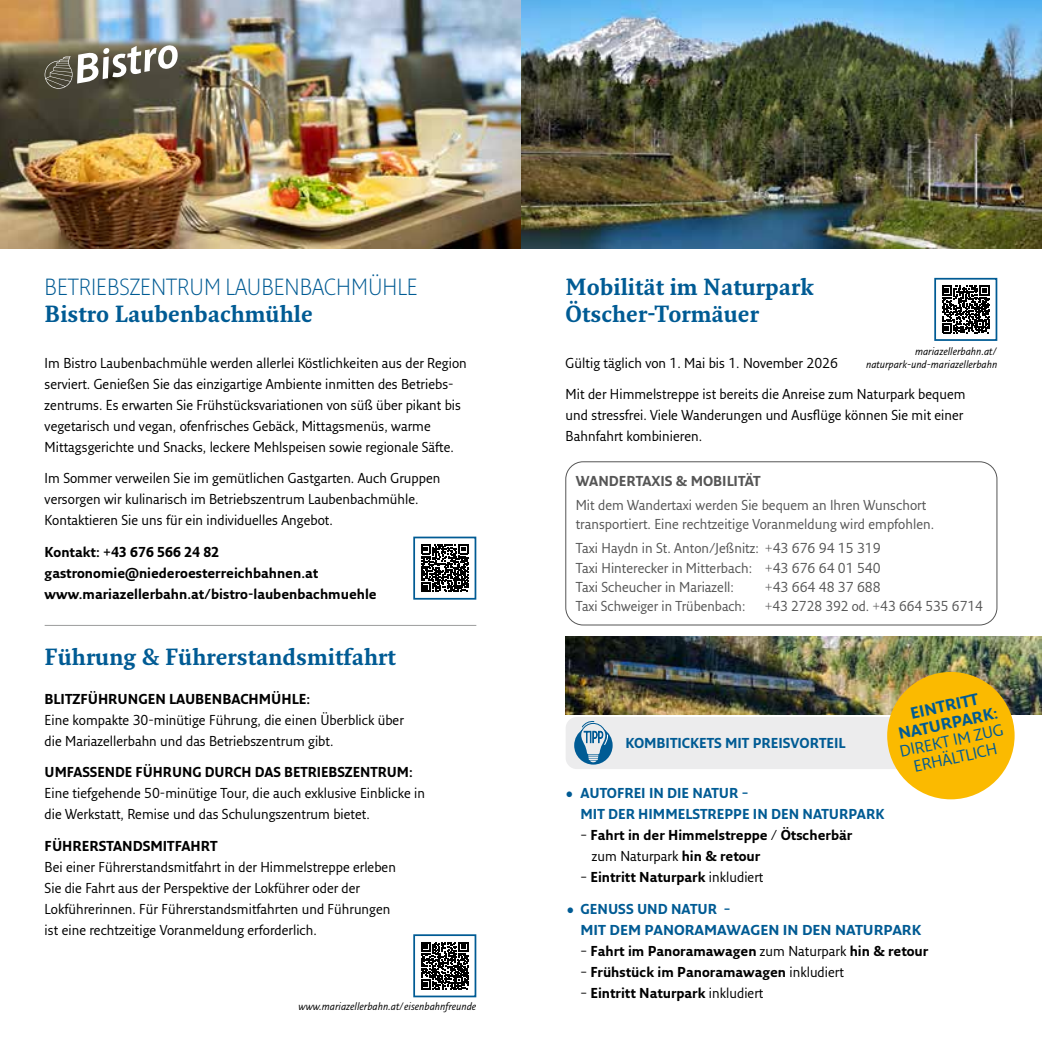
<style>
.page{position:relative;width:1042px;height:1042px;background:#fff}
.page>*{position:absolute;margin:0;border:0;box-sizing:border-box;transform-origin:0 0}
.t1{font:700 22.75px/27.3px "Fresco Pro";color:#005b94;scale:.95 1}
.t2{font:300 22.75px "Fresco Sans Pro";color:#005b94;scale:.95 1}
.t3{font:15.75px/17.5px "Fresco Sans Pro";color:#005b94;text-align:center}
.t4{font:700 15.75px/17.5px "Fresco Sans Pro";color:#005b94;text-align:center}
.t5{font:14px/21px "Fresco Sans Pro";color:#000;scale:.95 1}
.t6{font:700 14px/21px "Fresco Sans Pro";color:#000;scale:.95 1}
.t7{font:14px/19.2px "Fresco Sans Pro";color:#565656;scale:.95 1}
.t8{font:700 14px/21px "Fresco Sans Pro";color:#005b94;scale:.95 1}
.t9{font:14px "Fresco Sans Pro";color:#565656;scale:.93 1}
.t10{font:700 14px "Fresco Sans Pro";color:#000;scale:.93 1}
.t11{font:700 14px "Fresco Sans Pro";color:#565656;scale:.95 1}
.t12{font:italic 10.5px/12.6px "Fresco Sans Pro";color:#000;text-align:right;scale:.95 1}
.s1{font-weight:400}
</style>
<div class="page">
<img style="left:0;top:0;width:521px;height:248px">
<svg style="left:45px;top:45px;width:134px;height:44px"></svg>
<img style="left:521px;top:0;width:521px;height:248px">
<div style="left:565px;top:461px;width:432px;height:164px;border:1px solid #565656;border-radius:17px"></div>
<img style="left:566px;top:636px;width:476px;height:78px">
<hr style="left:45px;top:625px;width:431px;height:1px;background:#9c9d9d">
<div style="left:566px;top:717px;width:431px;height:52px;background:#ececed;border-radius:11px"></div>
<svg style="left:574px;top:721px;width:38px;height:43px"></svg>
<svg style="left:413px;top:536px;width:64px;height:64px"></svg>
<svg style="left:413px;top:934px;width:64px;height:64px"></svg>
<svg style="left:934px;top:277px;width:64px;height:64px"></svg>
<div style="left:887px;top:672px;width:127px;height:127px;background:#fbba00;border-radius:50%"></div>
<h1 class="t2" style="left:45px;top:272px;width:394px">BETRIEBSZENTRUM LAUBENBACHMÜHLE</h1>
<h1 class="t1" style="left:45px;top:300px;width:284px">Bistro Laubenbachmühle</h1>
<p class="t5" style="left:45px;top:352px;width:446px">Im Bistro Laubenbachmühle werden allerlei Köstlichkeiten aus der Region serviert. Genießen Sie das einzigartige Ambiente inmitten des Betriebs&shy;zentrums. Es erwarten Sie Frühstücksvariationen von süß über pikant bis vegetarisch und vegan, ofenfrisches Gebäck, Mittagsmenüs, warme Mittagsgerichte und Snacks, leckere Mehlspeisen sowie regionale Säfte.</p>
<p class="t5" style="left:45px;top:467px;width:418px">Im Sommer verweilen Sie im gemütlichen Gastgarten. Auch Gruppen versorgen wir kulinarisch im Betriebszentrum Laubenbachmühle.<br>Kontaktieren Sie uns für ein individuelles Angebot.</p>
<p class="t6" style="left:45px;top:541px;width:351px">Kontakt: +43 676 566 24 82 gastronomie@niederoesterreichbahnen.at www.mariazellerbahn.at/bistro-laubenbachmuehle</p>
<h1 class="t1" style="left:45px;top:643px;width:371px">Führung &amp; Führerstandsmitfahrt</h1>
<p class="t6" style="left:45px;top:688px;width:281px">BLITZFÜHRUNGEN LAUBENBACHMÜHLE:</p>
<p class="t5" style="left:45px;top:709px;width:380px">Eine kompakte 30-minütige Führung, die einen Überblick über die Mariazellerbahn und das Betriebszentrum gibt.</p>
<p class="t10" style="left:45px;top:763px;width:397px">UMFASSENDE FÜHRUNG DURCH DAS BETRIEBSZENTRUM:</p>
<p class="t5" style="left:45px;top:782px;width:402px">Eine tiefgehende 50-minütige Tour, die auch exklusive Einblicke in die Werkstatt, Remise und das Schulungszentrum bietet.</p>
<p class="t6" style="left:45px;top:835px;width:183px">FÜHRERSTANDSMITFAHRT</p>
<p class="t5" style="left:45px;top:856px;width:371px">Bei einer Führerstandsmitfahrt in der Himmelstreppe erleben Sie die Fahrt aus der Perspektive der Lokführer oder der Lokführerinnen. Für Führerstandsmitfahrten und Führungen ist eine rechtzeitige Voranmeldung erforderlich.</p>
<p class="t12" style="left:299px;top:1000px;width:189px">www.mariazellerbahn.at/eisenbahnfreunde</p>
<h1 class="t1" style="left:566px;top:273px;width:263px">Mobilität im Naturpark<br>Ötscher-Tormäuer</h1>
<p class="t5" style="left:566px;top:352px;width:288px">Gültig täglich von 1. Mai bis 1. November 2026</p>
<p class="t5" style="left:566px;top:383px;width:422px">Mit der Himmelstreppe ist bereits die Anreise zum Naturpark bequem und stressfrei. Viele Wanderungen und Ausflüge können Sie mit einer<br>Bahnfahrt kombinieren.</p>
<p class="t11" style="left:576px;top:472px;width:196px">WANDERTAXIS &amp; MOBILITÄT</p>
<p class="t7" style="left:576px;top:495px;width:379px">Mit dem Wandertaxi werden Sie bequem an Ihren Wunschort transportiert. Eine rechtzeitige Voranmeldung wird empfohlen.</p>
<p class="t7" style="left:576px;top:538px;width:323px;text-align:justify">Taxi Haydn in St. Anton/Jeßnitz: +43 676 94 15 319<br>Taxi Hinterecker in Mitterbach: +43 676 64 01 540<br>Taxi Scheucher in Mariazell:</p>
<p class="t12" style="left:866px;top:345px;width:140px">mariazellerbahn.at/ naturpark-und-mariazellerbahn</p>
<p class="t7" style="left:765px;top:577px;width:124px">+43 664 48 37 688</p>
<p class="t9" style="left:576px;top:597px;width:184px">Taxi Schweiger in Trübenbach:</p>
<p class="t9" style="left:765px;top:597px;width:236px">+43 2728 392 od. +43 664 535 6714</p>
<p class="t8" style="left:625px;top:732px;width:233px">KOMBITICKETS MIT PREISVORTEIL</p>
<p class="t4" style="left:893px;top:708px;width:103px;rotate:-12deg">EINTRITT<br>NATURPARK:</p>
<p class="t3" style="left:898px;top:742px;width:107px;rotate:-12deg">DIREKT IM ZUG<br>ERHÄLTLICH</p>
<p class="t8" style="left:580px;top:782px;width:321px;text-indent:-15px"><span class="s1">•</span> AUTOFREI IN DIE NATUR –<br>MIT DER HIMMELSTREPPE IN DEN NATURPARK</p>
<p class="t6" style="left:592px;top:824px;width:275px;text-indent:-11px"><span class="s1">–</span> Fahrt in der Himmelstreppe <span class="s1">/</span> Ötscherbär <span class="s1">zum Naturpark</span> hin &amp; retour</p>
<p class="t6" style="left:580px;top:866px;width:194px"><span class="s1">–</span> Eintritt Naturpark <span class="s1">inkludiert</span></p>
<p class="t8" style="left:580px;top:898px;width:360px;text-indent:-14px"><span class="s1">•</span> GENUSS UND NATUR –<br>MIT DEM PANORAMAWAGEN IN DEN NATURPARK</p>
<p class="t6" style="left:580px;top:940px;width:368px"><span class="s1">–</span> Fahrt im Panoramawagen <span class="s1">zum Naturpark</span> hin &amp; retour</p>
<p class="t6" style="left:580px;top:961px;width:279px"><span class="s1">–</span> Frühstück im Panoramawagen <span class="s1">inkludiert</span></p>
<p class="t6" style="left:580px;top:982px;width:194px"><span class="s1">–</span> Eintritt Naturpark <span class="s1">inkludiert</span></p>
</div>
